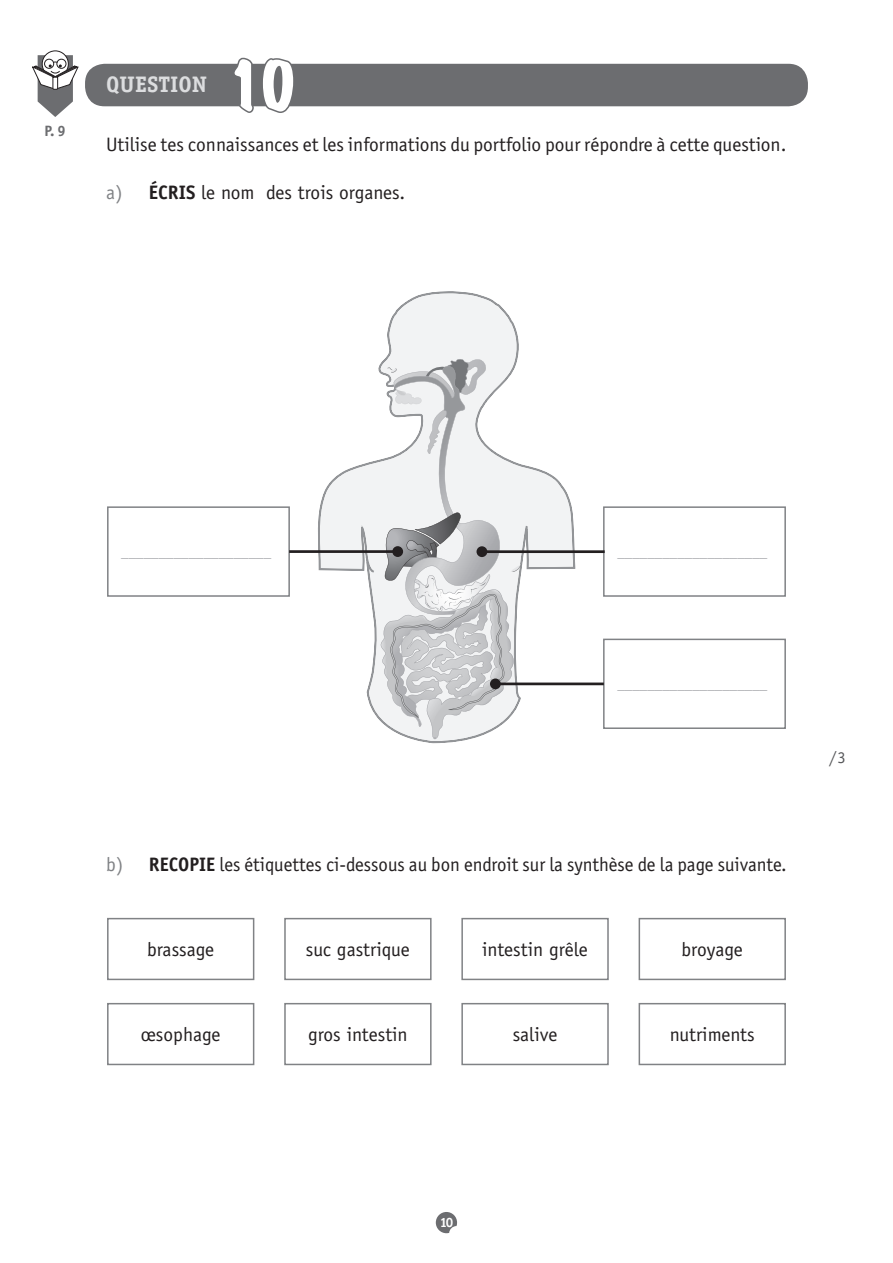
<style>
.page{position:relative;width:893px;height:1263px;background:#fff}
.page>*{position:absolute;margin:0;border:0;box-sizing:border-box;transform-origin:0 0}
.t1{font:expanded 60px "Marker Felt";color:#fff}
.t2{font:700 22.5px "Officina Serif";color:#dcdddf}
.BLOC_QUESTION{font:19.5px "Officina Sans";color:#231f20}
.t3{font:16.5px "Officina Serif";color:#57585a}
.BLOC_QUESTION-2{font:15px "Officina Sans";color:#a8a9ad}
.t4{font:700 15px "Officina Sans";color:#6c6d70}
.t5{font:700 13.5px "Officina Serif";color:#fff}
.s1{color:#808285}
.s2{font-weight:700}
</style>
<div class="page">
<div style="left:85px;top:64px;width:723px;height:42px;background:#6c6d70;border-radius:20px"></div>
<svg style="left:231px;top:57px;width:65px;height:56px"></svg>
<svg style="left:318px;top:365px;width:258px;height:379px"></svg>
<svg style="left:380px;top:291px;width:141px;height:450px"></svg>
<div style="left:603px;top:639px;width:183px;height:90px;border:2px solid #808285"></div>
<div style="left:603px;top:506px;width:183px;height:91px;border:2px solid #808285"></div>
<div style="left:107px;top:506px;width:183px;height:91px;border:2px solid #808285"></div>
<hr style="left:495px;top:682px;width:109px;height:3px;background:#231f20">
<div style="left:490px;top:678px;width:11px;height:11px;background:#231f20;border-radius:50%"></div>
<hr style="left:482px;top:550px;width:123px;height:3px;background:#231f20">
<div style="left:476px;top:546px;width:11px;height:11px;background:#231f20;border-radius:50%"></div>
<hr style="left:289px;top:550px;width:109px;height:3px;background:#231f20">
<div style="left:392px;top:546px;width:11px;height:11px;background:#231f20;border-radius:50%"></div>
<div style="left:107px;top:918px;width:147px;height:62px;border:2px solid #808285"></div>
<div style="left:107px;top:1003px;width:147px;height:62px;border:2px solid #808285"></div>
<div style="left:284px;top:918px;width:148px;height:62px;border:2px solid #808285"></div>
<div style="left:284px;top:1003px;width:148px;height:62px;border:2px solid #808285"></div>
<div style="left:461px;top:918px;width:148px;height:62px;border:2px solid #808285"></div>
<div style="left:461px;top:1003px;width:148px;height:62px;border:2px solid #808285"></div>
<div style="left:639px;top:918px;width:147px;height:62px;border:2px solid #808285"></div>
<div style="left:639px;top:1003px;width:147px;height:62px;border:2px solid #808285"></div>
<svg style="left:436px;top:1212px;width:21px;height:21px"></svg>
<div style="left:42px;top:51px;width:27px;height:26px;border:1px solid #231f20;border-radius:50%"></div>
<svg style="left:32px;top:55px;width:46px;height:62px"></svg>
<p class="t4" style="left:45px;top:122px;width:23px">P. 9</p>
<p class="t2" style="left:106px;top:71px;width:102px">QUESTION</p>
<p class="t1" style="left:225px;top:39px;width:74px">10</p>
<p class="BLOC_QUESTION" style="left:106px;top:133px;width:682px">Utilise tes connaissances et les informations du portfolio pour répondre à cette question.</p>
<p class="BLOC_QUESTION" style="left:106px;top:181px;width:300px"><span class="s1">a)</span> <span class="s2">ÉCRIS</span> le nom des trois organes.</p>
<p class="BLOC_QUESTION-2" style="left:121px;top:543px;width:151px">____________________</p>
<p class="BLOC_QUESTION-2" style="left:617px;top:543px;width:151px">____________________</p>
<p class="BLOC_QUESTION-2" style="left:617px;top:675px;width:151px">____________________</p>
<p class="BLOC_QUESTION" style="left:106px;top:853px;width:682px"><span class="s1">b)</span> <span class="s2">RECOPIE</span> les étiquettes ci-dessous au bon endroit sur la synthèse de la page suivante.</p>
<p class="BLOC_QUESTION" style="left:147px;top:938px;width:69px">brassage</p>
<p class="BLOC_QUESTION" style="left:141px;top:1023px;width:81px">œsophage</p>
<p class="BLOC_QUESTION" style="left:306px;top:938px;width:106px">suc gastrique</p>
<p class="BLOC_QUESTION" style="left:308px;top:1023px;width:101px">gros intestin</p>
<p class="BLOC_QUESTION" style="left:482px;top:938px;width:107px">intestin grêle</p>
<p class="BLOC_QUESTION" style="left:513px;top:1023px;width:46px">salive</p>
<p class="BLOC_QUESTION" style="left:681px;top:938px;width:63px">broyage</p>
<p class="BLOC_QUESTION" style="left:670px;top:1023px;width:86px">nutriments</p>
<p class="t3" style="left:829px;top:747px;width:18px">/3</p>
<p class="t5" style="left:440px;top:1214px;width:15px">10</p>
</div>
